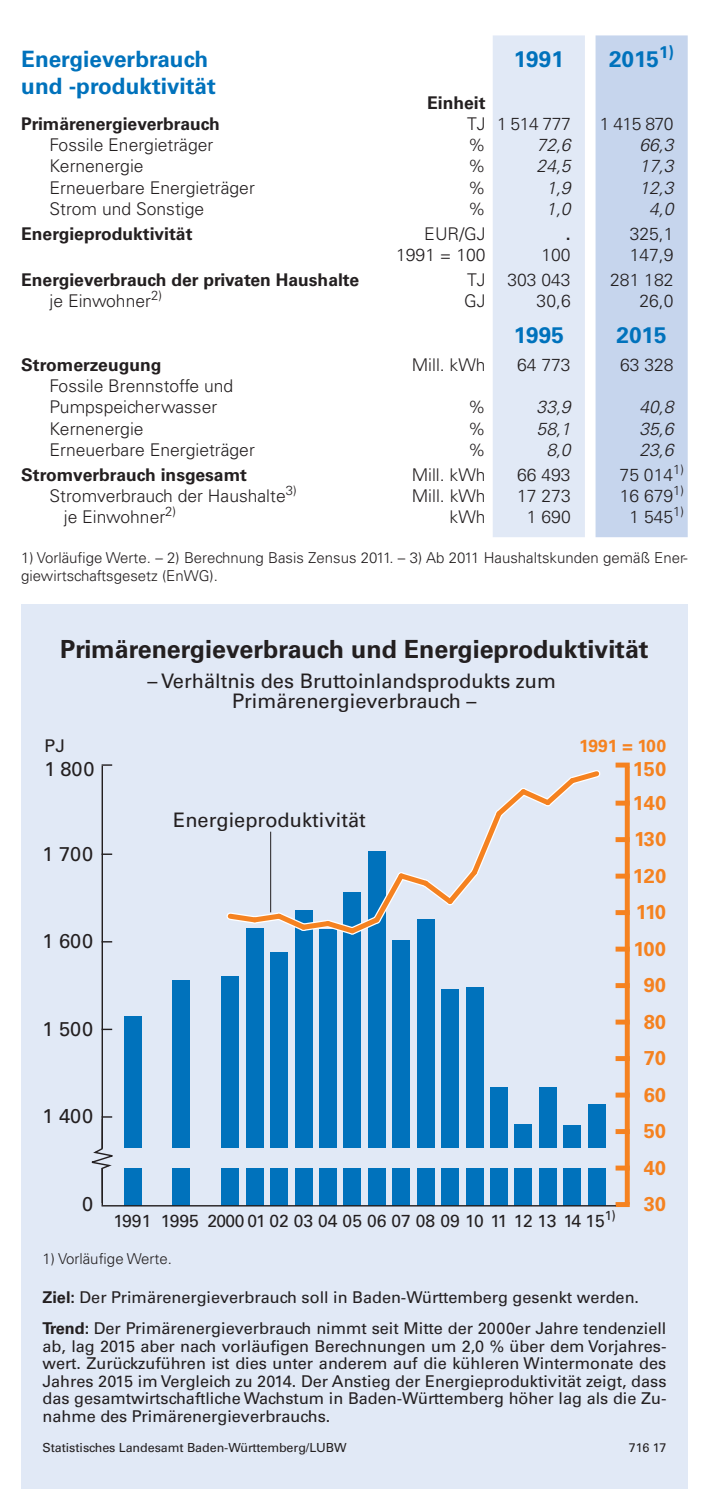
<style>
.page{position:relative;width:709px;height:1489px;background:#fff}
.page>*{position:absolute;margin:0;border:0;box-sizing:border-box;transform-origin:0 0}
.t1{font:700 25px "Univers";color:#231f20}
.t2{font:700 22.5px/27px "Univers";color:#0072bc}
.t3{font:20px/20px "Univers";color:#231f20;text-align:center}
.t4{font:700 20px/36.5px "Univers";color:#f58220;text-align:justify}
.t5{font:300 17.5px/21px "Univers";color:#231f20}
.t6{font:700 17.5px "Univers";color:#231f20}
.t7{font:italic 300 17.5px "Univers";color:#231f20}
.t8{font:17.5px "Univers";color:#231f20}
.t9{font:700 17.5px "Univers";color:#f58220}
.t10{font:16.25px/17.5px "Univers";color:#231f20}
.t11{font:300 15px/18px "Univers";color:#231f20}
.t12{font:12.5px "Univers";letter-spacing:-.005em;color:#231f20}
.s1{font-weight:700}
</style>
<div class="page">
<div style="left:493px;top:35px;width:92px;height:502px;background:#e1e9f6"></div>
<div style="left:595px;top:35px;width:92px;height:502px;background:#c6d5ed"></div>
<div style="left:21px;top:604px;width:666px;height:884px;background:#e1e9f6"></div>
<hr style="left:102px;top:766px;width:1px;height:438px;background:#231f20">
<svg style="left:103px;top:1028px;width:8px;height:2px"></svg>
<div style="left:624px;top:766px;width:5px;height:438px;background:#f58220"></div>
<div style="left:618px;top:1165px;width:9px;height:5px;background:#f58220"></div>
<svg style="left:618px;top:1128px;width:7px;height:5px"></svg>
<div style="left:618px;top:1092px;width:9px;height:5px;background:#f58220"></div>
<svg style="left:618px;top:1056px;width:7px;height:4px"></svg>
<div style="left:618px;top:1019px;width:9px;height:5px;background:#f58220"></div>
<div style="left:618px;top:983px;width:9px;height:5px;background:#f58220"></div>
<div style="left:618px;top:946px;width:9px;height:5px;background:#f58220"></div>
<div style="left:618px;top:910px;width:9px;height:5px;background:#f58220"></div>
<div style="left:618px;top:873px;width:9px;height:5px;background:#f58220"></div>
<div style="left:618px;top:837px;width:9px;height:5px;background:#f58220"></div>
<div style="left:618px;top:800px;width:9px;height:5px;background:#f58220"></div>
<div style="left:618px;top:762px;width:9px;height:5px;background:#f58220"></div>
<svg style="left:618px;top:1201px;width:9px;height:5px"></svg>
<div style="left:124px;top:1016px;width:17px;height:189px;background:#0072bc"></div>
<div style="left:172px;top:980px;width:18px;height:225px;background:#0072bc"></div>
<div style="left:221px;top:976px;width:18px;height:229px;background:#0072bc"></div>
<div style="left:246px;top:927px;width:17px;height:278px;background:#0072bc"></div>
<div style="left:270px;top:952px;width:18px;height:253px;background:#0072bc"></div>
<div style="left:295px;top:910px;width:17px;height:295px;background:#0072bc"></div>
<div style="left:319px;top:928px;width:18px;height:277px;background:#0072bc"></div>
<div style="left:343px;top:891px;width:18px;height:314px;background:#0072bc"></div>
<div style="left:368px;top:851px;width:17px;height:354px;background:#0072bc"></div>
<div style="left:392px;top:940px;width:18px;height:265px;background:#0072bc"></div>
<div style="left:417px;top:919px;width:17px;height:286px;background:#0072bc"></div>
<div style="left:441px;top:989px;width:18px;height:216px;background:#0072bc"></div>
<div style="left:466px;top:987px;width:17px;height:218px;background:#0072bc"></div>
<div style="left:490px;top:1086px;width:18px;height:119px;background:#0072bc"></div>
<div style="left:514px;top:1123px;width:18px;height:82px;background:#0072bc"></div>
<div style="left:539px;top:1086px;width:17px;height:119px;background:#0072bc"></div>
<div style="left:563px;top:1125px;width:18px;height:80px;background:#0072bc"></div>
<div style="left:588px;top:1103px;width:17px;height:102px;background:#0072bc"></div>
<svg style="left:226px;top:770px;width:374px;height:170px"></svg>
<hr style="left:102px;top:1204px;width:513px;height:2px;background:#231f20">
<div style="left:82px;top:1148px;width:531px;height:19px;background:#e1e9f6"></div>
<svg style="left:91px;top:1116px;width:22px;height:87px"></svg>
<h2 class="t2" style="left:21px;top:45px;width:196px">Energieverbrauch und -produktivität</h2>
<h2 class="t2" style="left:514px;top:45px;width:52px">1991</h2>
<h2 class="t2" style="left:609px;top:45px;width:67px">2015<sup>1)</sup></h2>
<p class="t6" style="left:427px;top:92px;width:60px">Einheit</p>
<p class="t6" style="left:21px;top:113px;width:200px">Primärenergieverbrauch</p>
<p class="t5" style="left:467px;top:113px;width:105px">TJ 1 514 777</p>
<p class="t5" style="left:600px;top:113px;width:75px">1 415 870</p>
<p class="t5" style="left:50px;top:134px;width:165px">Fossile Energieträger</p>
<p class="t5" style="left:468px;top:134px;width:19px">%</p>
<p class="t7" style="left:536px;top:134px;width:36px">72,6</p>
<p class="t7" style="left:639px;top:134px;width:36px">66,3</p>
<p class="t5" style="left:50px;top:156px;width:95px">Kernenergie</p>
<p class="t5" style="left:468px;top:156px;width:19px">%</p>
<p class="t7" style="left:536px;top:156px;width:36px">24,5</p>
<p class="t7" style="left:639px;top:156px;width:36px">17,3</p>
<p class="t5" style="left:50px;top:177px;width:207px">Erneuerbare Energieträger</p>
<p class="t5" style="left:468px;top:177px;width:19px">%</p>
<p class="t7" style="left:546px;top:177px;width:26px">1,9</p>
<p class="t7" style="left:639px;top:177px;width:36px">12,3</p>
<p class="t5" style="left:50px;top:198px;width:156px">Strom und Sonstige</p>
<p class="t5" style="left:468px;top:198px;width:19px">%</p>
<p class="t7" style="left:546px;top:198px;width:26px">1,0</p>
<p class="t7" style="left:649px;top:198px;width:26px">4,0</p>
<p class="t6" style="left:21px;top:223px;width:173px">Energieproduktivität</p>
<p class="t5" style="left:424px;top:223px;width:63px">EUR/GJ</p>
<p class="t6" style="left:566px;top:223px;width:6px">.</p>
<p class="t5" style="left:629px;top:223px;width:45px">325,1</p>
<p class="t5" style="left:396px;top:244px;width:91px">1991 = 100</p>
<p class="t5" style="left:541px;top:244px;width:31px">100</p>
<p class="t5" style="left:629px;top:244px;width:45px">147,9</p>
<p class="t6" style="left:21px;top:269px;width:339px">Energieverbrauch der privaten Haushalte</p>
<p class="t5" style="left:467px;top:269px;width:105px">TJ 303 043</p>
<p class="t5" style="left:610px;top:269px;width:65px">281 182</p>
<p class="t5" style="left:50px;top:290px;width:114px">je Einwohner<sup>2)</sup></p>
<p class="t5" style="left:464px;top:290px;width:23px">GJ</p>
<p class="t5" style="left:536px;top:290px;width:36px">30,6</p>
<p class="t5" style="left:639px;top:290px;width:36px">26,0</p>
<h2 class="t2" style="left:514px;top:321px;width:52px">1995</h2>
<h2 class="t2" style="left:616px;top:321px;width:52px">2015</h2>
<p class="t6" style="left:21px;top:354px;width:142px">Stromerzeugung</p>
<p class="t5" style="left:412px;top:354px;width:75px">Mill. kWh</p>
<p class="t5" style="left:517px;top:354px;width:55px">64 773</p>
<p class="t5" style="left:620px;top:354px;width:55px">63 328</p>
<p class="t5" style="left:50px;top:376px;width:185px">Fossile Brennstoffe und<br>Pumpspeicherwasser</p>
<p class="t5" style="left:468px;top:397px;width:19px">%</p>
<p class="t7" style="left:536px;top:396px;width:36px">33,9</p>
<p class="t7" style="left:639px;top:396px;width:36px">40,8</p>
<p class="t5" style="left:50px;top:418px;width:95px">Kernenergie</p>
<p class="t5" style="left:468px;top:418px;width:19px">%</p>
<p class="t7" style="left:536px;top:418px;width:36px">58,1</p>
<p class="t7" style="left:639px;top:418px;width:36px">35,6</p>
<p class="t5" style="left:50px;top:439px;width:207px">Erneuerbare Energieträger</p>
<p class="t5" style="left:468px;top:439px;width:19px">%</p>
<p class="t7" style="left:546px;top:439px;width:26px">8,0</p>
<p class="t7" style="left:639px;top:439px;width:36px">23,6</p>
<p class="t6" style="left:21px;top:464px;width:227px">Stromverbrauch insgesamt</p>
<p class="t5" style="left:411px;top:464px;width:75px">Mill. kWh</p>
<p class="t5" style="left:517px;top:464px;width:55px">66 493</p>
<p class="t5" style="left:619px;top:464px;width:66px">75 014<sup>1)</sup></p>
<p class="t5" style="left:50px;top:485px;width:248px">Stromverbrauch der Haushalte<sup>3)</sup></p>
<p class="t5" style="left:412px;top:485px;width:75px">Mill. kWh</p>
<p class="t5" style="left:517px;top:485px;width:55px">17 273</p>
<p class="t5" style="left:619px;top:485px;width:66px">16 679<sup>1)</sup></p>
<p class="t5" style="left:64px;top:506px;width:114px">je Einwohner<sup>2)</sup></p>
<p class="t5" style="left:449px;top:506px;width:37px">kWh</p>
<p class="t5" style="left:527px;top:506px;width:45px">1 690</p>
<p class="t5" style="left:629px;top:506px;width:56px">1 545<sup>1)</sup></p>
<p class="t11" style="left:21px;top:549px;width:668px">1) Vorläufige Werte. – 2) Berechnung Basis Zensus 2011. – 3) Ab 2011 Haushaltskunden gemäß Ener&shy;giewirtschaftsgesetz (EnWG).</p>
<h1 class="t1" style="left:60px;top:634px;width:590px">Primärenergieverbrauch und Energieproduktivität</h1>
<p class="t3" style="left:147px;top:670px;width:410px">– Verhältnis des Bruttoinlandsprodukts zum<br>Primärenergieverbrauch –</p>
<p class="t8" style="left:45px;top:735px;width:22px">PJ</p>
<p class="t9" style="left:579px;top:735px;width:89px">1991 = 100</p>
<p class="t3" style="left:45px;top:758px;width:51px">1 800</p>
<p class="t3" style="left:42px;top:843px;width:52px">1 700</p>
<p class="t3" style="left:173px;top:810px;width:194px">Energieproduktivität</p>
<p class="t3" style="left:42px;top:931px;width:52px">1 600</p>
<p class="t3" style="left:42px;top:1018px;width:52px">1 500</p>
<p class="t3" style="left:42px;top:1106px;width:52px">1 400</p>
<p class="t3" style="left:82px;top:1193px;width:13px">0</p>
<p class="t8" style="left:114px;top:1210px;width:503px">1991 1995 2000 01 02 03 04 05 06 07 08 09 10 11 12 13 14 15<sup>1)</sup></p>
<p class="t11" style="left:43px;top:1249px;width:131px">1) Vorläufige Werte.</p>
<p class="t4" style="left:632px;top:750px;width:35px">150</p>
<p class="t4" style="left:632px;top:784px;width:35px">140</p>
<p class="t4" style="left:634px;top:821px;width:34px">130</p>
<p class="t4" style="left:632px;top:857px;width:35px">120</p>
<p class="t4" style="left:636px;top:893px;width:32px">110</p>
<p class="t4" style="left:633px;top:930px;width:34px">100</p>
<p class="t4" style="left:644px;top:966px;width:24px">90</p>
<p class="t4" style="left:644px;top:1003px;width:24px">80</p>
<p class="t4" style="left:644px;top:1039px;width:24px">70<br>60<br>50<br>40<br>30</p>
<p class="t10" style="left:43px;top:1280px;width:625px;line-height:31.8px"><span class="s1">Ziel:</span> Der Primärenergieverbrauch soll in Baden-Württemberg gesenkt werden.<br><span class="s1">Trend:</span> Der Primärenergieverbrauch nimmt seit Mitte der 2000er Jahre tendenziell</p>
<p class="t10" style="left:43px;top:1337px;width:625px;text-align:justify">ab, lag 2015 aber nach vorläufigen Berechnungen um 2,0 % über dem Vorjahres&shy;wert. Zurückzuführen ist dies unter anderem auf die kühleren Wintermonate des Jahres 2015 im Vergleich zu 2014. Der Anstieg der Energieproduktivität zeigt, dass das gesamtwirtschaftliche Wachstum in Baden-Württemberg höher lag als die Zu&shy;nahme des Primärenergieverbrauchs.</p>
<p class="t12" style="left:43px;top:1440px;width:306px">Statistisches Landesamt Baden-Württemberg/LUBW</p>
<p class="t12" style="left:629px;top:1440px;width:39px">716 17</p>
</div>
